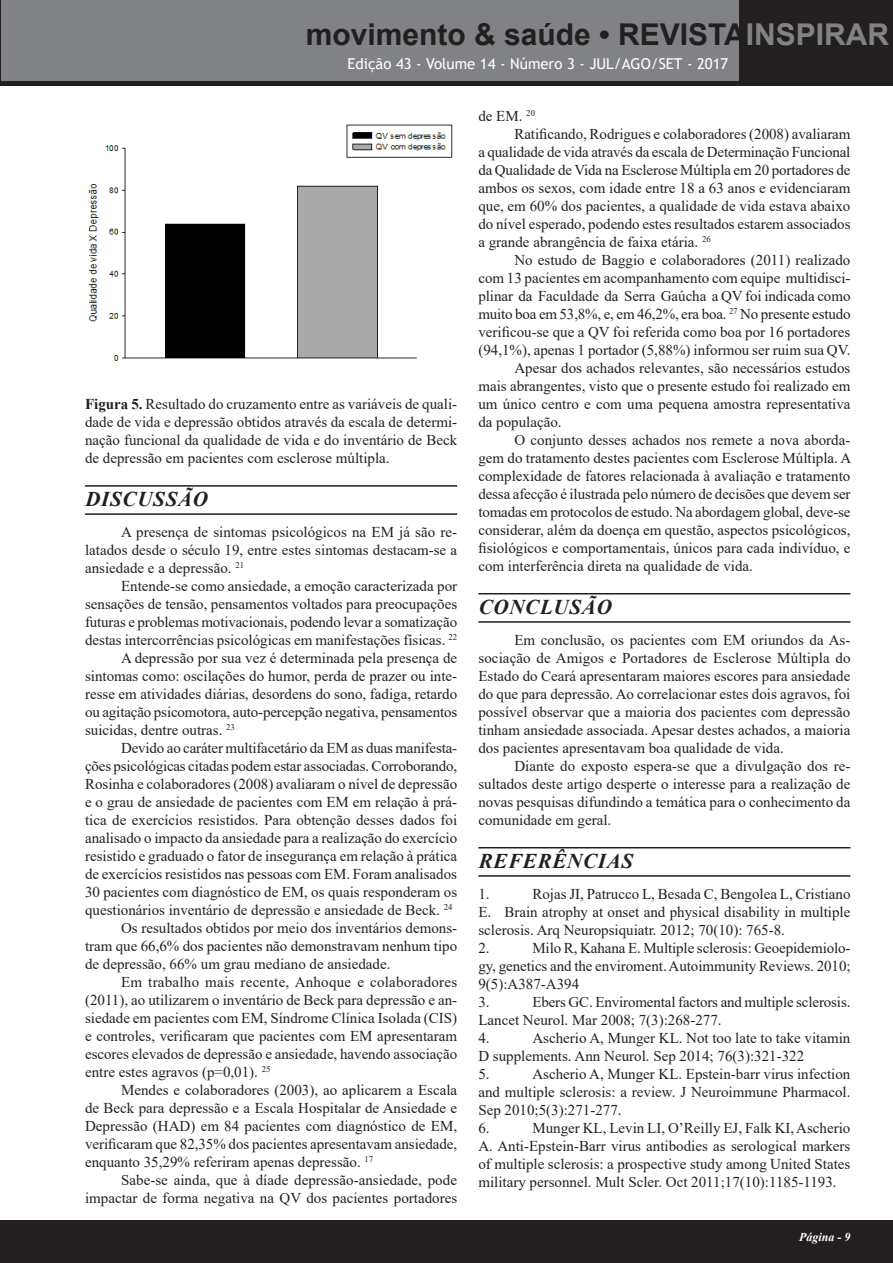
<style>
.page{position:relative;width:893px;height:1263px;background:#fff}
.page>*{position:absolute;margin:0;border:0;box-sizing:border-box;transform-origin:0 0}
.t1{font:700 30px "Arial";color:#231f20}
.Introdução{font:italic 700 21px "Times New Roman";letter-spacing:.035em;color:#231f20}
.Corpo_do_texto{font:15px/18px "Times New Roman";color:#231f20;text-align:justify}
.t2{font:15px "Trebuchet MS";color:#fff}
.t3{font:italic 700 12px "Times New Roman";color:#fff}
.s1{color:#808285}
.s2{font-weight:700}
</style>
<div class="page">
<div style="left:0;top:1220px;width:893px;height:43px;background:#231f20"></div>
<div style="left:0;top:0;width:893px;height:85px;background:#231f20"></div>
<div style="left:2px;top:0;width:737px;height:80px;background:#808285"></div>
<hr style="left:85px;top:485px;width:372px;height:2px;background:#231f20">
<hr style="left:85px;top:513px;width:372px;height:2px;background:#231f20">
<img style="left:88px;top:124px;width:365px;height:237px">
<hr style="left:478px;top:593px;width:372px;height:1px;background:#231f20">
<hr style="left:478px;top:621px;width:372px;height:2px;background:#231f20">
<hr style="left:478px;top:847px;width:372px;height:1px;background:#231f20">
<hr style="left:478px;top:875px;width:372px;height:2px;background:#231f20">
<h1 class="t1" style="left:306px;top:14px;width:585px">movimento &amp; saúde • REVISTA<span class="s1">INSPIRAR</span></h1>
<p class="t2" style="left:347px;top:55px;width:382px">Edição 43 - Volume 14 - Número 3 - JUL/AGO/SET - 2017</p>
<p class="Corpo_do_texto" style="left:85px;top:395px;width:374px"><span class="s2">Figura 5.</span> Resultado do cruzamento entre as variáveis de quali&shy;dade de vida e depressão obtidos através da escala de determi&shy;nação funcional da qualidade de vida e do inventário de Beck de depressão em pacientes com esclerose múltipla.</p>
<p class="Introdução" style="left:85px;top:485px;width:124px">DISCUSSÃO</p>
<p class="Corpo_do_texto" style="left:85px;top:523px;width:374px;text-indent:36px">A presença de sintomas psicológicos na EM já são re&shy;latados desde o século 19, entre estes sintomas destacam-se a ansiedade e a depressão. <sup>21</sup></p>
<p class="Corpo_do_texto" style="left:85px;top:577px;width:374px;text-indent:36px">Entende-se como ansiedade, a emoção caracterizada por sensações de tensão, pensamentos voltados para preocupações futuras e problemas motivacionais, podendo levar a somatização destas intercorrências psicológicas em manifestações físicas. <sup>22</sup></p>
<p class="Corpo_do_texto" style="left:85px;top:649px;width:374px;text-indent:36px">A depressão por sua vez é determinada pela presença de sintomas como: oscilações do humor, perda de prazer ou inte&shy;resse em atividades diárias, desordens do sono, fadiga, retardo ou agitação psicomotora, auto-percepção negativa, pensamentos suicidas, dentre outras. <sup>23</sup></p>
<p class="Corpo_do_texto" style="left:85px;top:739px;width:374px;text-indent:36px">Devido ao caráter multifacetário da EM as duas manifesta&shy;ções psicológicas citadas podem estar associadas. Corroborando, Rosinha e colaboradores (2008) avaliaram o nível de depressão e o grau de ansiedade de pacientes com EM em relação à prá&shy;tica de exercícios resistidos. Para obtenção desses dados foi analisado o impacto da ansiedade para a realização do exercício resistido e graduado o fator de insegurança em relação à prática de exercícios resistidos nas pessoas com EM. Foram analisados 30 pacientes com diagnóstico de EM, os quais responderam os questionários inventário de depressão e ansiedade de Beck. <sup>24</sup></p>
<p class="Corpo_do_texto" style="left:85px;top:919px;width:374px;text-indent:36px">Os resultados obtidos por meio dos inventários demons&shy;tram que 66,6% dos pacientes não demonstravam nenhum tipo de depressão, 66% um grau mediano de ansiedade.</p>
<p class="Corpo_do_texto" style="left:85px;top:973px;width:374px;text-indent:36px">Em trabalho mais recente, Anhoque e colaboradores (2011), ao utilizarem o inventário de Beck para depressão e an&shy;siedade em pacientes com EM, Síndrome Clínica Isolada (CIS) e controles, verificaram que pacientes com EM apresentaram escores elevados de depressão e ansiedade, havendo associação entre estes agravos (p=0,01). <sup>25</sup></p>
<p class="Corpo_do_texto" style="left:85px;top:1081px;width:374px;text-indent:36px">Mendes e colaboradores (2003), ao aplicarem a Escala de Beck para depressão e a Escala Hospitalar de Ansiedade e Depressão (HAD) em 84 pacientes com diagnóstico de EM, verificaram que 82,35% dos pacientes apresentavam ansiedade, enquanto 35,29% referiram apenas depressão. <sup>17</sup></p>
<p class="Corpo_do_texto" style="left:85px;top:1171px;width:374px;text-align:right">Sabe-se ainda, que à díade depressão-ansiedade, pode impactar de forma negativa na QV dos pacientes portadores</p>
<p class="Corpo_do_texto" style="left:478px;top:106px;width:58px">de EM. <sup>20</sup></p>
<p class="Corpo_do_texto" style="left:478px;top:124px;width:374px;text-indent:36px">Ratificando, Rodrigues e colaboradores (2008) avaliaram a qualidade de vida através da escala de Determinação Funcional da Qualidade de Vida na Esclerose Múltipla em 20 portadores de ambos os sexos, com idade entre 18 a 63 anos e evidenciaram que, em 60% dos pacientes, a qualidade de vida estava abaixo do nível esperado, podendo estes resultados estarem associados a grande abrangência de faixa etária. <sup>26</sup></p>
<p class="Corpo_do_texto" style="left:478px;top:250px;width:374px;text-indent:36px">No estudo de Baggio e colaboradores (2011) realizado com 13 pacientes em acompanhamento com equipe multidisci&shy;plinar da Faculdade da Serra Gaúcha a QV foi indicada como muito boa em 53,8%, e, em 46,2%, era boa. <sup>27</sup> No presente estudo verificou-se que a QV foi referida como boa por 16 portadores (94,1%), apenas 1 portador (5,88%) informou ser ruim sua QV.</p>
<p class="Corpo_do_texto" style="left:478px;top:358px;width:374px;text-indent:36px">Apesar dos achados relevantes, são necessários estudos mais abrangentes, visto que o presente estudo foi realizado em um único centro e com uma pequena amostra representativa da população.</p>
<p class="Corpo_do_texto" style="left:478px;top:430px;width:374px;text-indent:36px">O conjunto desses achados nos remete a nova aborda&shy;gem do tratamento destes pacientes com Esclerose Múltipla. A complexidade de fatores relacionada à avaliação e tratamento dessa afecção é ilustrada pelo número de decisões que devem ser tomadas em protocolos de estudo. Na abordagem global, deve-se considerar, além da doença em questão, aspectos psicológicos, fisiológicos e comportamentais, únicos para cada indivíduo, e com interferência direta na qualidade de vida.</p>
<p class="Introdução" style="left:479px;top:592px;width:135px">CONCLUSÃO</p>
<p class="Corpo_do_texto" style="left:478px;top:630px;width:374px;text-indent:36px">Em conclusão, os pacientes com EM oriundos da As&shy;sociação de Amigos e Portadores de Esclerose Múltipla do Estado do Ceará apresentaram maiores escores para ansiedade do que para depressão. Ao correlacionar estes dois agravos, foi possível observar que a maioria dos pacientes com depressão tinham ansiedade associada. Apesar destes achados, a maioria dos pacientes apresentavam boa qualidade de vida.</p>
<p class="Corpo_do_texto" style="left:478px;top:756px;width:374px;text-indent:36px">Diante do exposto espera-se que a divulgação dos re&shy;sultados deste artigo desperte o interesse para a realização de novas pesquisas difundindo a temática para o conhecimento da comunidade em geral.</p>
<p class="Introdução" style="left:479px;top:846px;width:156px">REFERÊNCIAS</p>
<p class="Corpo_do_texto" style="left:478px;top:884px;width:13px">1.</p>
<p class="Corpo_do_texto" style="left:478px;top:884px;width:374px;text-indent:54px">Rojas JI, Patrucco L, Besada C, Bengolea L, Cristiano E. Brain atrophy at onset and physical disability in multiple sclerosis. Arq Neuropsiquiatr. 2012; 70(10): 765-8.</p>
<p class="Corpo_do_texto" style="left:478px;top:938px;width:13px">2.</p>
<p class="Corpo_do_texto" style="left:478px;top:938px;width:374px;text-indent:54px">Milo R, Kahana E. Multiple sclerosis: Geoepidemiolo&shy;gy, genetics and the enviroment. Autoimmunity Reviews. 2010; 9(5):A387-A394</p>
<p class="Corpo_do_texto" style="left:478px;top:992px;width:13px">3.</p>
<p class="Corpo_do_texto" style="left:478px;top:992px;width:374px;text-indent:54px">Ebers GC. Enviromental factors and multiple sclerosis.<br>Lancet Neurol. Mar 2008; 7(3):268-277.</p>
<p class="Corpo_do_texto" style="left:478px;top:1028px;width:13px">4.</p>
<p class="Corpo_do_texto" style="left:478px;top:1028px;width:374px;text-indent:54px">Ascherio A, Munger KL. Not too late to take vitamin<br>D supplements. Ann Neurol. Sep 2014; 76(3):321-322</p>
<p class="Corpo_do_texto" style="left:478px;top:1064px;width:13px">5.</p>
<p class="Corpo_do_texto" style="left:478px;top:1064px;width:374px;text-indent:54px">Ascherio A, Munger KL. Epstein-barr virus infection and multiple sclerosis: a review. J Neuroimmune Pharmacol.<br>Sep 2010;5(3):271-277.</p>
<p class="Corpo_do_texto" style="left:478px;top:1118px;width:13px">6.</p>
<p class="Corpo_do_texto" style="left:478px;top:1118px;width:374px;text-indent:54px">Munger KL, Levin LI, O’Reilly EJ, Falk KI, Ascherio A. Anti-Epstein-Barr virus antibodies as serological markers of multiple sclerosis: a prospective study among United States military personnel. Mult Scler. Oct 2011;17(10):1185-1193.</p>
<p class="t3" style="left:799px;top:1229px;width:53px">Página - 9</p>
</div>
